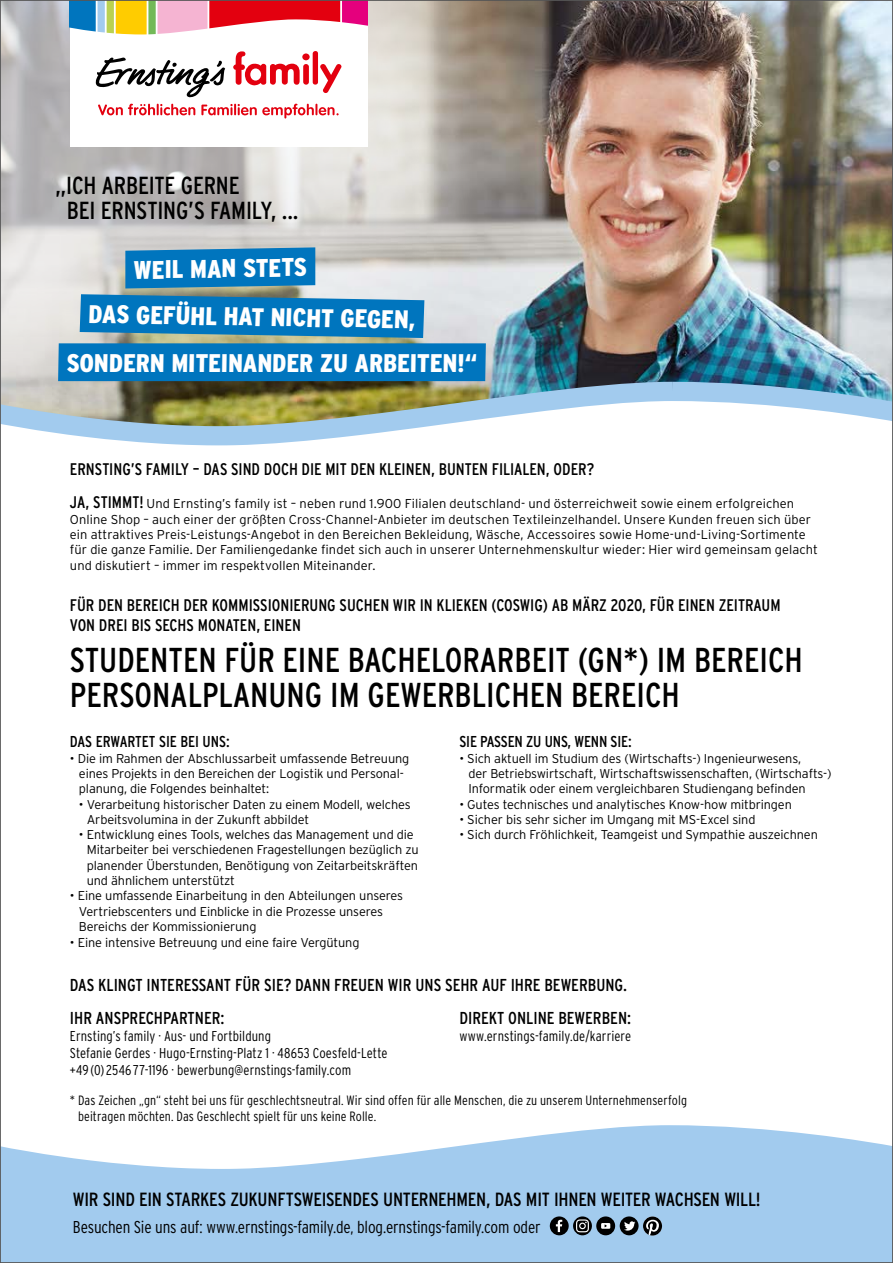
<style>
.page{position:relative;width:893px;height:1263px;background:#fff}
.page>*{position:absolute;margin:0;border:0;box-sizing:border-box;transform-origin:0 0}
.t1{font:condensed 34.5px/35.1px "Interstate";color:#000}
.t2{font:900 condensed 25.5px "Interstate";color:#fff}
.t3{font:condensed 24.6px/24.6px "Interstate";letter-spacing:-.01em;color:#000}
.t4{font:condensed 19.05px "Interstate";letter-spacing:-.015em;color:#000}
.t5{font:condensed 17.25px/32.7px "Interstate";color:#000}
.t6{font:300 condensed 17.1px "Interstate";letter-spacing:-.01em;color:#000}
.t7{font:condensed 16.8px/20.1px "Interstate";color:#000}
.t8{font:condensed 15.75px "Interstate";letter-spacing:-.01em;color:#000}
.t9{font:300 condensed 14.25px/17.1px "Interstate";letter-spacing:.005em;color:#000}
.t10{font:300 condensed 13.5px/16.2px "Interstate";letter-spacing:.005em;color:#000}
.t11{font:300 12.9px/15.5px "Interstate";letter-spacing:.005em;color:#000}
.t12{font:300 12.75px/15.3px "Interstate";letter-spacing:-.01em;color:#000}
.s1{font-weight:400;font-stretch:condensed;font-size:16.8px}
</style>
<div class="page">
<img style="left:474px;top:2px;width:417px;height:370px">
<svg style="left:2px;top:2px;width:472px;height:370px;background:#cbc8c5"></svg>
<img style="left:2px;top:372px;width:889px;height:74px">
<svg style="left:125px;top:247px;width:190px;height:41px;background:#107bbd"></svg>
<svg style="left:58px;top:294px;width:428px;height:87px;background:#2d88be"></svg>
<svg style="left:2px;top:1125px;width:889px;height:136px;fill:#a2cbee"></svg>
<svg style="left:573px;top:1216px;width:19px;height:19px"></svg>
<svg style="left:576px;top:1219px;width:13px;height:13px"></svg>
<div style="left:596px;top:1216px;width:19px;height:19px;background:#000;border-radius:50%"></div>
<svg style="left:601px;top:1223px;width:9px;height:6px"></svg>
<svg style="left:550px;top:1216px;width:19px;height:19px"></svg>
<svg style="left:620px;top:1216px;width:19px;height:19px"></svg>
<svg style="left:624px;top:1221px;width:11px;height:9px"></svg>
<svg style="left:556px;top:1220px;width:6px;height:12px"></svg>
<svg style="left:643px;top:1216px;width:19px;height:19px"></svg>
<div style="left:70px;top:0;width:298px;height:146px;background:#fff"></div>
<svg style="left:95px;top:51px;width:246px;height:68px"></svg>
<svg style="left:70px;top:2px;width:298px;height:32px"></svg>
<h3 class="t3" style="left:67px;top:173px;width:233px;text-indent:-12px">„ICH ARBEITE GERNE<br>BEI ERNSTING’S FAMILY, ...</h3>
<h2 class="t2" style="left:133px;top:255px;width:175px;rotate:-1deg">WEIL MAN STETS</h2>
<h2 class="t2" style="left:89px;top:298px;width:329px;rotate:1deg">DAS GEFÜHL HAT NICHT GEGEN,</h2>
<h2 class="t2" style="left:66px;top:347px;width:413px">SONDERN MITEINANDER ZU ARBEITEN!“</h2>
<h3 class="t7" style="left:70px;top:459px;width:526px">ERNSTING’S FAMILY – DAS SIND DOCH DIE MIT DEN KLEINEN, BUNTEN FILIALEN, ODER?</h3>
<p class="t11" style="left:70px;top:496px;width:749px"><span class="s1">JA, STIMMT!</span> Und Ernsting’s family ist – neben rund 1.900 Filialen deutschland- und österreichweit sowie einem erfolgreichen Online Shop – auch einer der größten Cross-Channel-Anbieter im deutschen Textileinzelhandel. Unsere Kunden freuen sich über ein attraktives Preis-Leistungs-Angebot in den Bereichen Bekleidung, Wäsche, Accessoires sowie Home-und-Living-Sortimente für die ganze Familie. Der Familiengedanke findet sich auch in unserer Unternehmenskultur wieder: Hier wird gemeinsam gelacht und diskutiert – immer im respektvollen Miteinander.</p>
<h3 class="t7" style="left:70px;top:595px;width:712px">FÜR DEN BEREICH DER KOMMISSIONIERUNG SUCHEN WIR IN KLIEKEN (COSWIG) AB MÄRZ 2020, FÜR EINEN ZEITRAUM<br>VON DREI BIS SECHS MONATEN, EINEN</h3>
<h1 class="t1" style="left:70px;top:641px;width:734px">STUDENTEN FÜR EINE BACHELORARBEIT (GN*) IM BEREICH<br>PERSONALPLANUNG IM GEWERBLICHEN BEREICH</h1>
<p class="t8" style="left:70px;top:732px;width:161px">DAS ERWARTET SIE BEI UNS:</p>
<p class="t12" style="left:79px;top:750px;width:332px;text-indent:-9px">• Die im Rahmen der Abschlussarbeit umfassende Betreuung eines Projekts in den Bereichen der Logistik und Personal&shy;planung, die Folgendes beinhaltet:</p>
<p class="t12" style="left:87px;top:796px;width:325px;text-indent:-8px">• Verarbeitung historischer Daten zu einem Modell, welches<br>Arbeitsvolumina in der Zukunft abbildet</p>
<p class="t12" style="left:87px;top:827px;width:333px;text-indent:-8px">• Entwicklung eines Tools, welches das Management und die Mitarbeiter bei verschiedenen Fragestellungen bezüglich zu planender Überstunden, Benötigung von Zeitarbeitskräften und ähnlichem unterstützt</p>
<p class="t12" style="left:79px;top:888px;width:326px;text-indent:-9px">• Eine umfassende Einarbeitung in den Abteilungen unseres<br>Vertriebscenters und Einblicke in die Prozesse unseres<br>Bereichs der Kommissionierung</p>
<p class="t12" style="left:70px;top:935px;width:291px">• Eine intensive Betreuung und eine faire Vergütung</p>
<p class="t8" style="left:459px;top:732px;width:174px">SIE PASSEN ZU UNS, WENN SIE:</p>
<p class="t12" style="left:468px;top:750px;width:365px;text-indent:-9px">• Sich aktuell im Studium des (Wirtschafts-) Ingenieurwesens,<br>der Betriebswirtschaft, Wirtschaftswissenschaften, (Wirtschafts-)<br>Informatik oder einem vergleichbaren Studiengang befinden</p>
<p class="t12" style="left:459px;top:796px;width:334px">• Gutes technisches und analytisches Know-how mitbringen</p>
<p class="t12" style="left:459px;top:812px;width:298px">• Sicher bis sehr sicher im Umgang mit MS-Excel sind</p>
<p class="t12" style="left:459px;top:827px;width:360px">• Sich durch Fröhlichkeit, Teamgeist und Sympathie auszeichnen</p>
<h3 class="t5" style="left:70px;top:969px;width:559px">DAS KLINGT INTERESSANT FÜR SIE? DANN FREUEN WIR UNS SEHR AUF IHRE BEWERBUNG.<br>IHR ANSPRECHPARTNER:</h3>
<p class="t9" style="left:70px;top:1027px;width:319px">Ernsting’s family · Aus- und Fortbildung<br>Stefanie Gerdes · Hugo-Ernsting-Platz 1 · 48653 Coesfeld-Lette +49 (0) 2546 77-1196 · bewerbung@ernstings-family.com</p>
<h3 class="t5" style="left:459px;top:1001px;width:173px">DIREKT ONLINE BEWERBEN:</h3>
<p class="t9" style="left:459px;top:1027px;width:173px">www.ernstings-family.de/karriere</p>
<p class="t10" style="left:78px;top:1092px;width:610px;text-indent:-8px">* Das Zeichen „gn“ steht bei uns für geschlechtsneutral. Wir sind offen für alle Menschen, die zu unserem Unternehmenserfolg beitragen möchten. Das Geschlecht spielt für uns keine Rolle.</p>
<h3 class="t4" style="left:73px;top:1188px;width:689px">WIR SIND EIN STARKES ZUKUNFTSWEISENDES UNTERNEHMEN, DAS MIT IHNEN WEITER WACHSEN WILL!</h3>
<h3 class="t6" style="left:73px;top:1216px;width:469px">Besuchen Sie uns auf: www.ernstings-family.de, blog.ernstings-family.com oder</h3>
</div>
